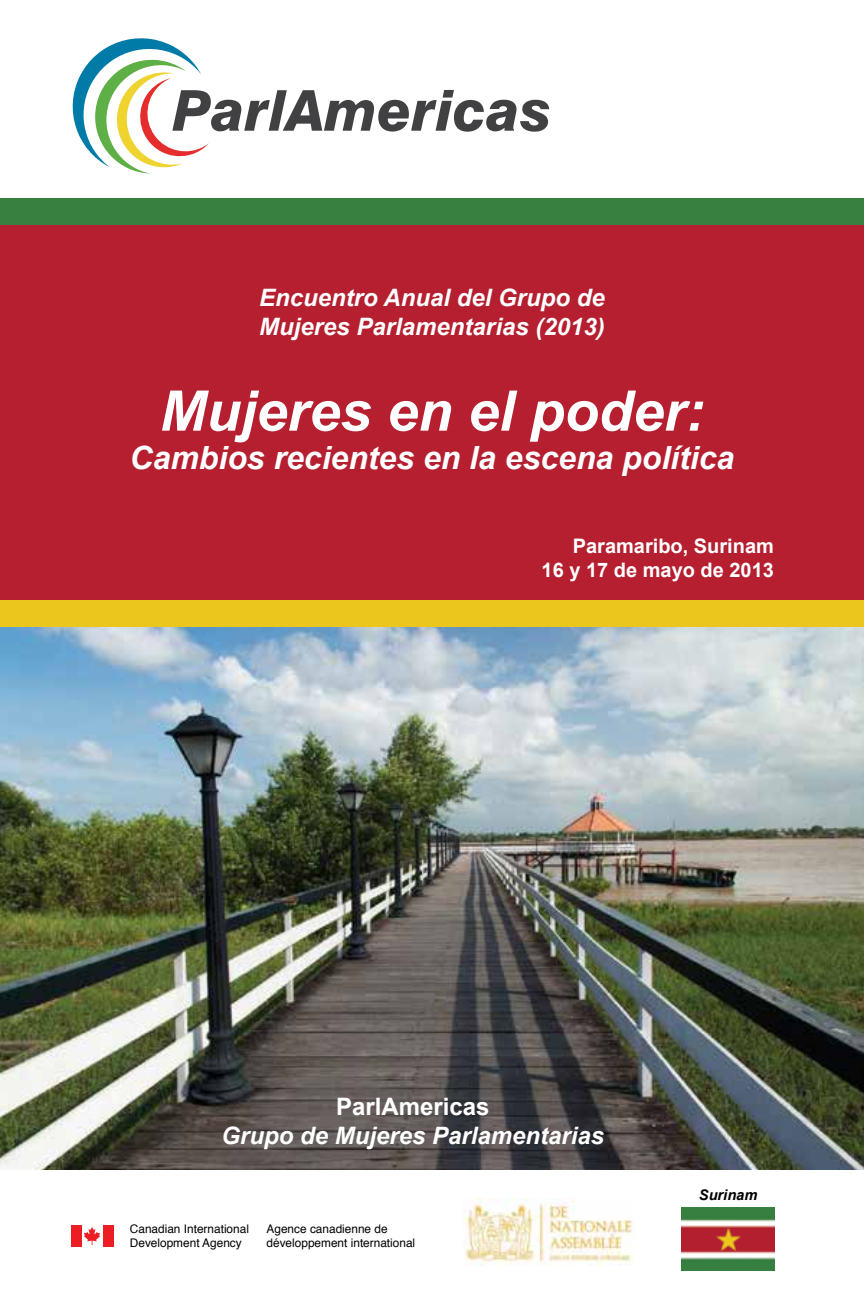
<style>
.page{position:relative;width:864px;height:1296px;background:#fff}
.page>*{position:absolute;margin:0;border:0;box-sizing:border-box;transform-origin:0 0}
.t1{font:italic 700 56px "Arial";color:#fff}
.t2{font:italic 700 32px "Arial";color:#fff}
.t3{font:italic 700 24px/28.8px "Arial";color:#fff}
.t4{font:700 24px "Arial";color:#fff}
.t5{font:700 20px/24px "Arial";color:#fff;text-align:right}
.t6{font:italic 700 14.6px "Arial";color:#000}
.t7{font:11.8px/14.2px "Helvetica";color:#000}
</style>
<div class="page">
<div style="left:0;top:198px;width:864px;height:428px;background:#b51f2f"></div>
<img style="left:0;top:627px;width:864px;height:543px">
<svg style="left:72px;top:38px;width:477px;height:136px"></svg>
<div style="left:0;top:600px;width:864px;height:27px;background:#ebc71e"></div>
<div style="left:0;top:198px;width:864px;height:27px;background:#388040"></div>
<img style="left:464px;top:1198px;width:170px;height:68px">
<div style="left:71px;top:1225px;width:10px;height:22px;background:#ed1d24"></div>
<svg style="left:84px;top:1227px;width:16px;height:18px"></svg>
<div style="left:103px;top:1225px;width:10px;height:22px;background:#ed1d24"></div>
<img style="left:682px;top:1208px;width:93px;height:62px">
<h3 class="t3" style="left:259px;top:284px;width:347px">Encuentro Anual del Grupo de<br>Mujeres Parlamentarias (2013)</h3>
<h1 class="t1" style="left:160px;top:375px;width:546px">Mujeres en el poder:</h1>
<h2 class="t2" style="left:130px;top:437px;width:606px">Cambios recientes en la escena política</h2>
<h3 class="t5" style="left:542px;top:535px;width:234px">Paramaribo, Surinam<br>16 y 17 de mayo de 2013</h3>
<h3 class="t4" style="left:336px;top:1091px;width:155px">ParlAmericas</h3>
<h3 class="t3" style="left:221px;top:1122px;width:384px">Grupo de Mujeres Parlamentarias</h3>
<p class="t7" style="left:130px;top:1222px;width:121px">Canadian International<br>Development Agency</p>
<p class="t7" style="left:267px;top:1222px;width:150px">Agence canadienne de développement international</p>
<p class="t6" style="left:699px;top:1186px;width:60px">Surinam</p>
</div>
